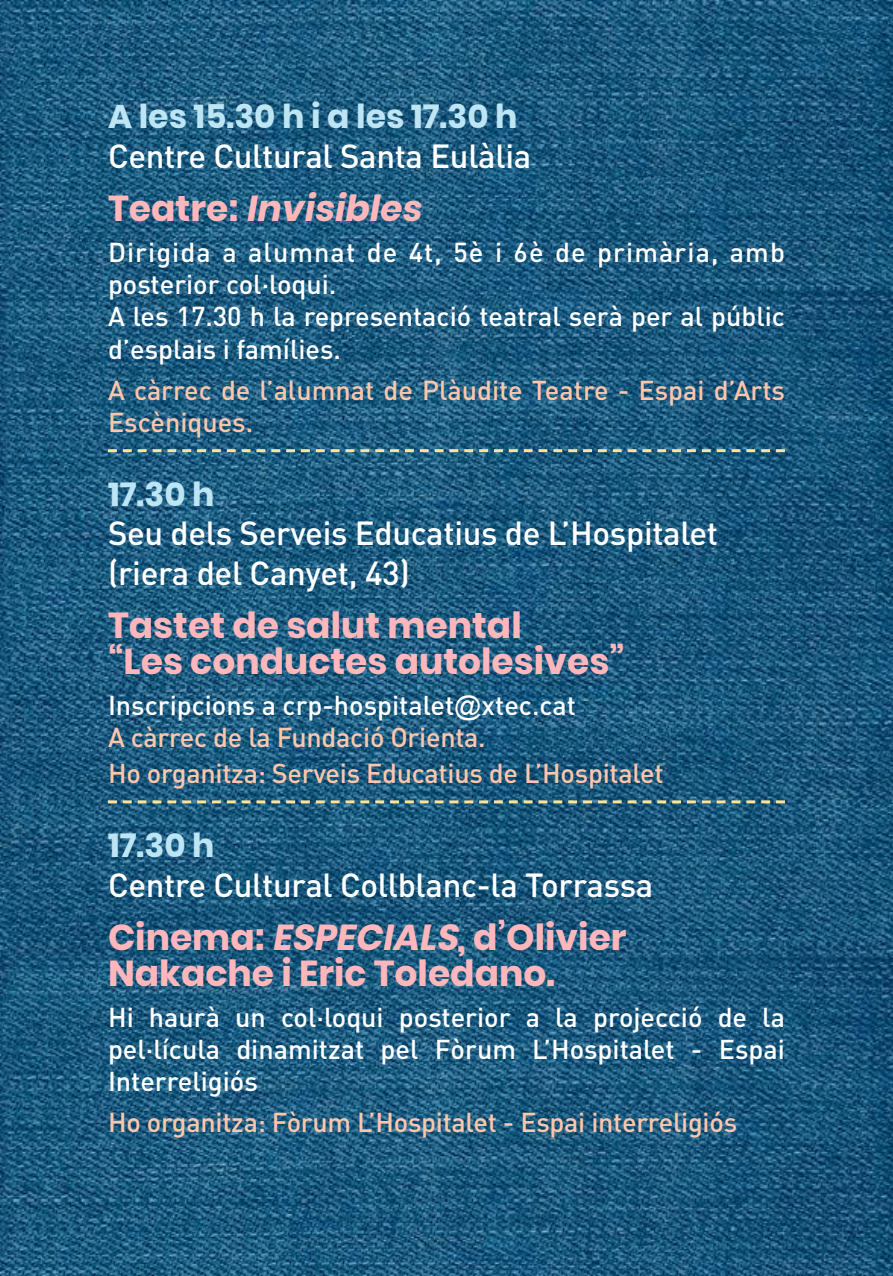
<style>
.page{position:relative;width:893px;height:1276px;background:#fff}
.page>*{position:absolute;margin:0;border:0;box-sizing:border-box;transform-origin:0 0}
.t1{font:700 36px/36px "Poppins";color:#ffb7bb}
.t2{font:italic 700 36px "Poppins";color:#ffb7bb}
.t3{font:500 33px/39.6px "DIN";letter-spacing:-.01em;color:#fff}
.t4{font:700 33px "Poppins";color:#bee5f4}
.t5{font:500 27px/32.4px "DIN";color:#fff}
.t6{font:500 27px/32.4px "DIN Pro";letter-spacing:-.01em;color:#ffc6ab}
.s1{font-style:normal}
.s2{font-family:"Arial";font-weight:400}
.s3{font-style:italic}
</style>
<div class="page">
<img style="left:0;top:0;width:893px;height:1276px">
<svg style="left:108px;top:449px;width:677px;height:3px;background:#9ea98c"></svg>
<svg style="left:108px;top:800px;width:677px;height:3px;background:#92a18a"></svg>
<p class="t4" style="left:108px;top:97px;width:411px">A les 15.30 h i a les 17.30 h</p>
<p class="t3" style="left:108px;top:135px;width:425px">Centre Cultural Santa Eulàlia</p>
<h1 class="t2" style="left:108px;top:187px;width:325px"><span class="s1">T e a t r e :</span> Invisibles</h1>
<p class="t5" style="left:108px;top:235px;width:678px">Dirigida a alumnat de 4t, 5è i 6è de primària, amb posterior col·loqui.<br>A les 17.30 h la representació teatral serà per al públic d’esplais i famílies.</p>
<p class="t6" style="left:108px;top:371px;width:678px">A càrrec de l’alumnat de Plàudite Teatre - Espai d’Arts<br>Escèniques.</p>
<p class="t4" style="left:108px;top:475px;width:108px">17.30 h</p>
<p class="t3" style="left:108px;top:512px;width:612px">Seu dels Serveis Educatius de L’Hospitalet (riera del Canyet, 43)</p>
<h1 class="t1" style="left:108px;top:607px;width:518px">Tastet de salut mental<br>“Les conductes autolesives”</h1>
<p class="t5" style="left:108px;top:688px;width:470px">Inscripcions a crp-hospitalet<span class="s2">@</span>xtec.cat</p>
<p class="t6" style="left:108px;top:716px;width:557px;line-height:36px">A càrrec de la Fundació Orienta.<br>Ho organitza: Serveis Educatius de L’Hospitalet</p>
<p class="t4" style="left:108px;top:826px;width:108px">17.30 h</p>
<p class="t3" style="left:108px;top:863px;width:547px">Centre Cultural Collblanc-la Torrassa</p>
<h1 class="t1" style="left:108px;top:919px;width:520px">Cinema: <span class="s3">ESPECIALS</span>, d’Olivier<br>Nakache i Eric Toledano.</h1>
<p class="t5" style="left:108px;top:999px;width:678px;text-align:justify">Hi haurà un col·loqui posterior a la projecció de la pel·lícula dinamitzat pel Fòrum L’Hospitalet - Espai Interreligiós</p>
<p class="t6" style="left:108px;top:1103px;width:631px">Ho organitza: Fòrum L’Hospitalet - Espai interreligiós</p>
</div>
